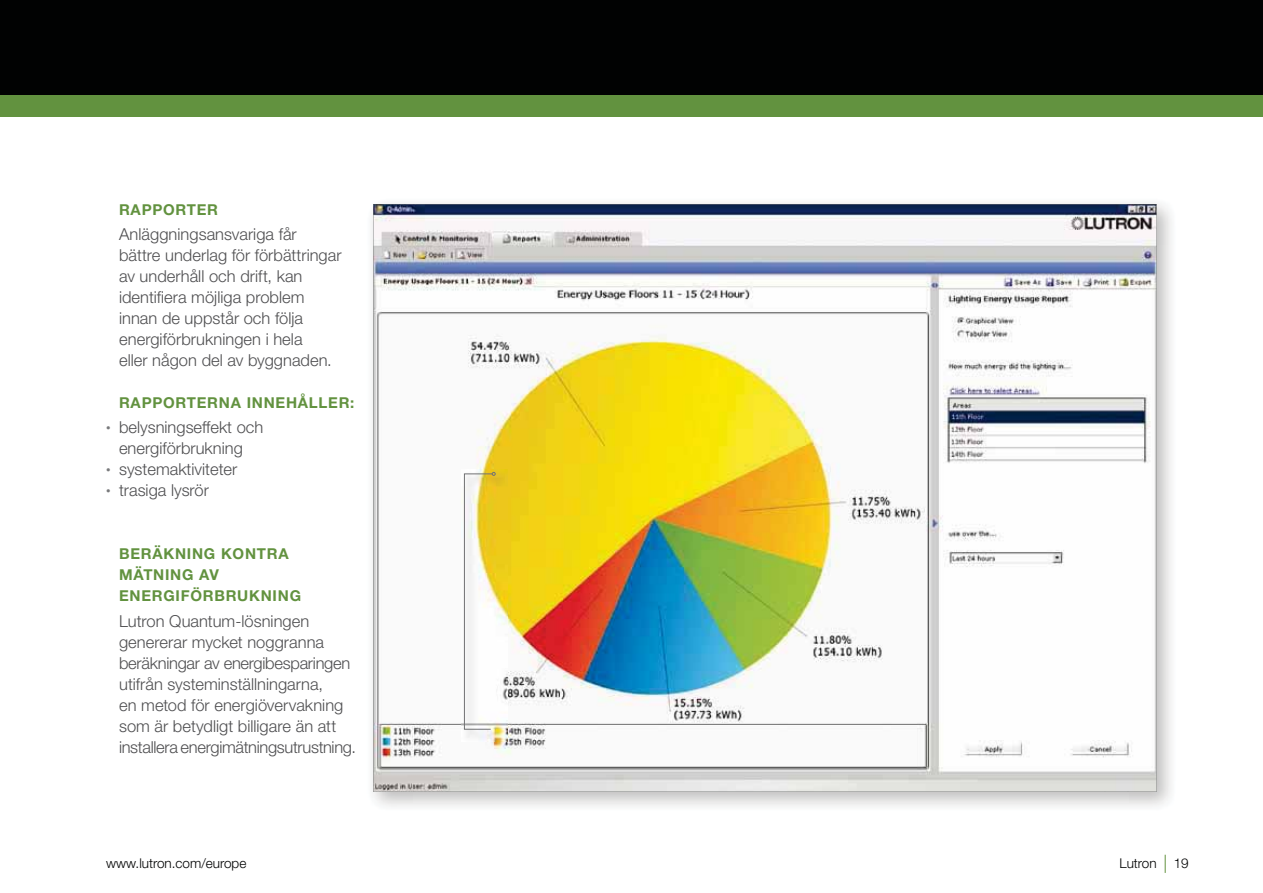
<style>
.page{position:relative;width:1263px;height:893px;background:#fff}
.page>*{position:absolute;margin:0;border:0;box-sizing:border-box;transform-origin:0 0}
.t1{font:300 16.5px/21px "Helvetica Neue LT Std";color:#4f4f51}
.t2{font:700 15px/21px "Helvetica Neue LT Std";letter-spacing:.05em;color:#62923f}
.t3{font:300 13.5px "Helvetica Neue LT Std";color:#010202}
.s1{font-size:9px;color:#797a7c}
</style>
<div class="page">
<svg style="left:1165px;top:855px;width:1px;height:18px"></svg>
<svg style="left:373px;top:204px;width:784px;height:588px"></svg>
<img style="left:462px;top:470px;width:45px;height:271px">
<svg style="left:464px;top:472px;width:32px;height:258px"></svg>
<div style="left:0;top:0;width:1263px;height:96px;background:#010202"></div>
<div style="left:0;top:96px;width:1263px;height:21px;background:#62923f"></div>
<p class="t2" style="left:119px;top:201px;width:101px">RAPPORTER</p>
<p class="t1" style="left:119px;top:226px;width:224px">Anläggningsansvariga får bättre underlag för förbättringar av underhåll och drift, kan identifiera möjliga problem innan de uppstår och följa energiförbrukningen i hela<br>eller någon del av byggnaden.</p>
<p class="t2" style="left:119px;top:394px;width:237px">RAPPORTERNA INNEHÅLLER:</p>
<p class="t1" style="left:106px;top:419px;width:158px;text-align:center"><span class="s1">•</span> belysningseffekt och energiförbrukning</p>
<p class="t1" style="left:106px;top:461px;width:132px"><span class="s1">•</span> systemaktiviteter</p>
<p class="t1" style="left:106px;top:482px;width:104px"><span class="s1">•</span> trasiga lysrör</p>
<p class="t2" style="left:119px;top:545px;width:183px">BERÄKNING KONTRA<br>MÄTNING AV<br>ENERGIFÖRBRUKNING</p>
<p class="t1" style="left:119px;top:612px;width:238px">Lutron Quantum-lösningen genererar mycket noggranna beräkningar av energibesparingen utifrån systeminställningarna,<br>en metod för energiövervakning som är betydligt billigare än att installera energimätningsutrustning.</p>
<p class="t3" style="left:106px;top:858px;width:142px">www.lutron.com/europe</p>
<p class="t3" style="left:1119px;top:858px;width:39px">Lutron</p>
<p class="t3" style="left:1174px;top:858px;width:17px">19</p>
</div>
